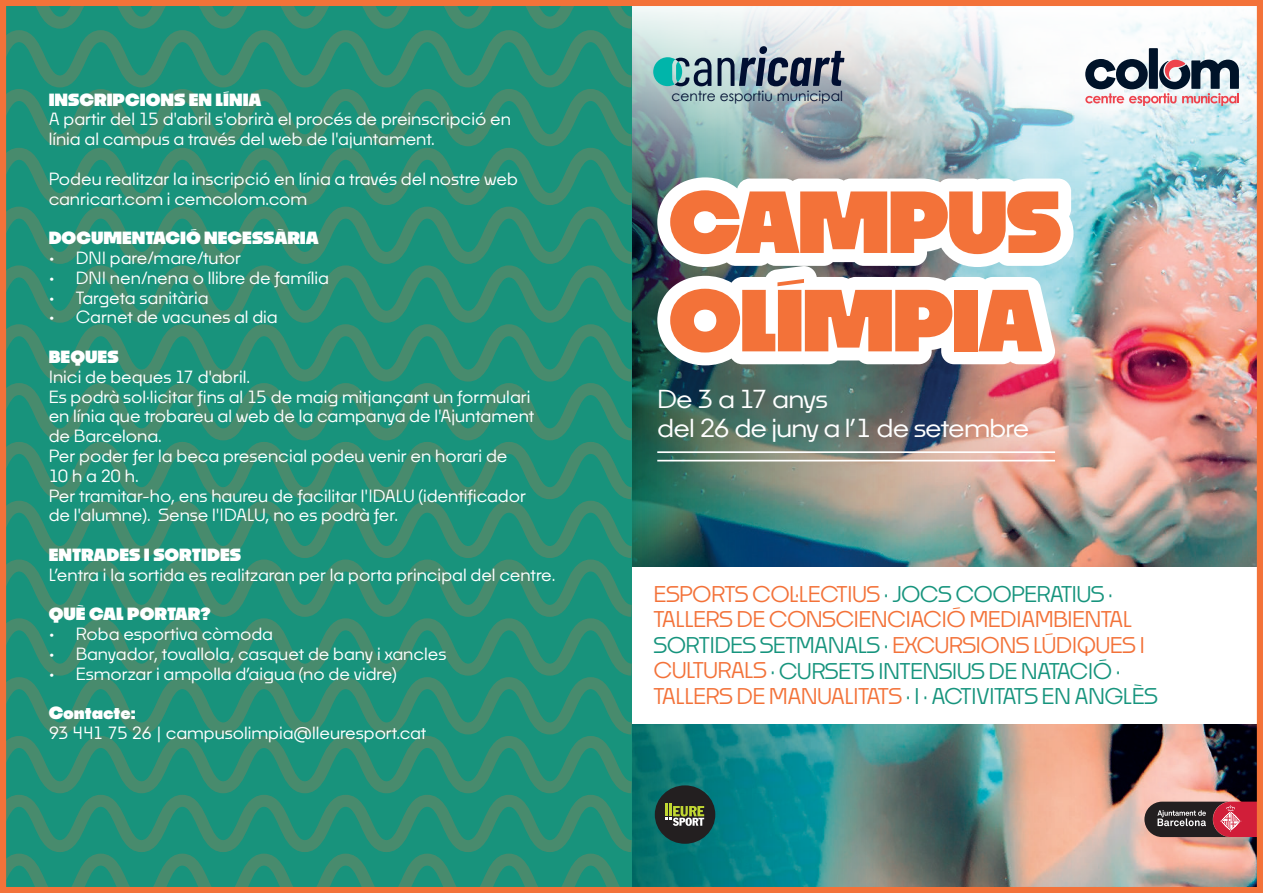
<style>
.page{position:relative;width:1263px;height:893px;background:#fff}
.page>*{position:absolute;margin:0;border:0;box-sizing:border-box;transform-origin:0 0}
.t1{font:500 24.3px/29.1px "Noka";letter-spacing:-.03em;color:#fff;scale:1.11 1}
.t2{font:500 21.3px/25.5px "Noka";letter-spacing:-.03em;color:#f37239;scale:1.05 1}
.t3{font:500 16.5px/19.8px "Noka";color:#fff;scale:1.05 1}
.t4{font:900 16.5px "Noka";color:#fff;scale:1.05 1}
.t5{font:13.95px "Century Gothic";color:#000e31}
.s1{color:#16947d}
.s2{color:#fff}
</style>
<div class="page">
<img style="left:0;top:0;width:1263px;height:893px">
<p class="t4" style="left:49px;top:91px;width:204px">INSCRIPCIONS EN LÍNIA</p>
<p class="t3" style="left:49px;top:110px;width:442px">A partir del 15 d'abril s'obrirà el procés de preinscripció en línia al campus a través del web de l'ajuntament.</p>
<p class="t3" style="left:49px;top:169px;width:448px">Podeu realitzar la inscripció en línia a través del nostre web canricart.com i cemcolom.com</p>
<p class="t4" style="left:49px;top:229px;width:259px">DOCUMENTACIÓ NECESSÀRIA</p>
<p class="t3" style="left:49px;top:248px;width:185px">• DNI pare/mare/tutor</p>
<p class="t3" style="left:49px;top:268px;width:269px">• DNI nen/nena o llibre de família</p>
<p class="t3" style="left:49px;top:288px;width:154px">• Targeta sanitària</p>
<p class="t3" style="left:49px;top:308px;width:220px">• Carnet de vacunes al dia</p>
<p class="t4" style="left:49px;top:348px;width:68px">BEQUES</p>
<p class="t3" style="left:49px;top:367px;width:464px">Inici de beques 17 d'abril.<br>Es podrà sol·licitar fins al 15 de maig mitjançant un formulari en línia que trobareu al web de la campanya de l'Ajuntament de Barcelona.<br>Per poder fer la beca presencial podeu venir en horari de<br>10 h a 20 h.<br>Per tramitar-ho, ens haureu de facilitar l'IDALU (identificador de l'alumne). Sense l'IDALU, no es podrà fer.</p>
<p class="t4" style="left:49px;top:546px;width:185px">ENTRADES I SORTIDES</p>
<p class="t3" style="left:49px;top:565px;width:484px">L’entra i la sortida es realitzaran per la porta principal del centre.</p>
<p class="t4" style="left:49px;top:605px;width:156px">QUÈ CAL PORTAR?</p>
<p class="t3" style="left:49px;top:624px;width:215px">• Roba esportiva còmoda</p>
<p class="t3" style="left:49px;top:644px;width:380px">• Banyador, tovallola, casquet de bany i xancles</p>
<p class="t3" style="left:49px;top:664px;width:333px">• Esmorzar i ampolla d’aigua (no de vidre)</p>
<p class="t4" style="left:49px;top:704px;width:84px">Contacte:</p>
<p class="t3" style="left:49px;top:723px;width:361px">93 441 75 26 | campusolimpia@lleuresport.cat</p>
<p class="t5" style="left:671px;top:91px;width:173px">centre esportiu municipal</p>
<h1 class="t1" style="left:657px;top:385px;width:337px">De 3 a 17 anys<br>del 26 de juny a l’1 de setembre</h1>
<p class="t2" style="left:654px;top:582px;width:482px">ESPORTS COL·LECTIUS <span class="s1">· JOCS COOPERATIUS · </span>TALLERS DE CONSCIENCIACIÓ MEDIAMBIENTAL <span class="s2">· </span><span class="s1">SORTIDES SETMANALS ·</span> EXCURSIONS LÚDIQUES I CULTURALS <span class="s1">· CURSETS INTENSIUS DE NATACIÓ · </span>TALLERS DE MANUALITATS <span class="s1">· I · ACTIVITATS EN ANGLÈS</span></p>
</div>
